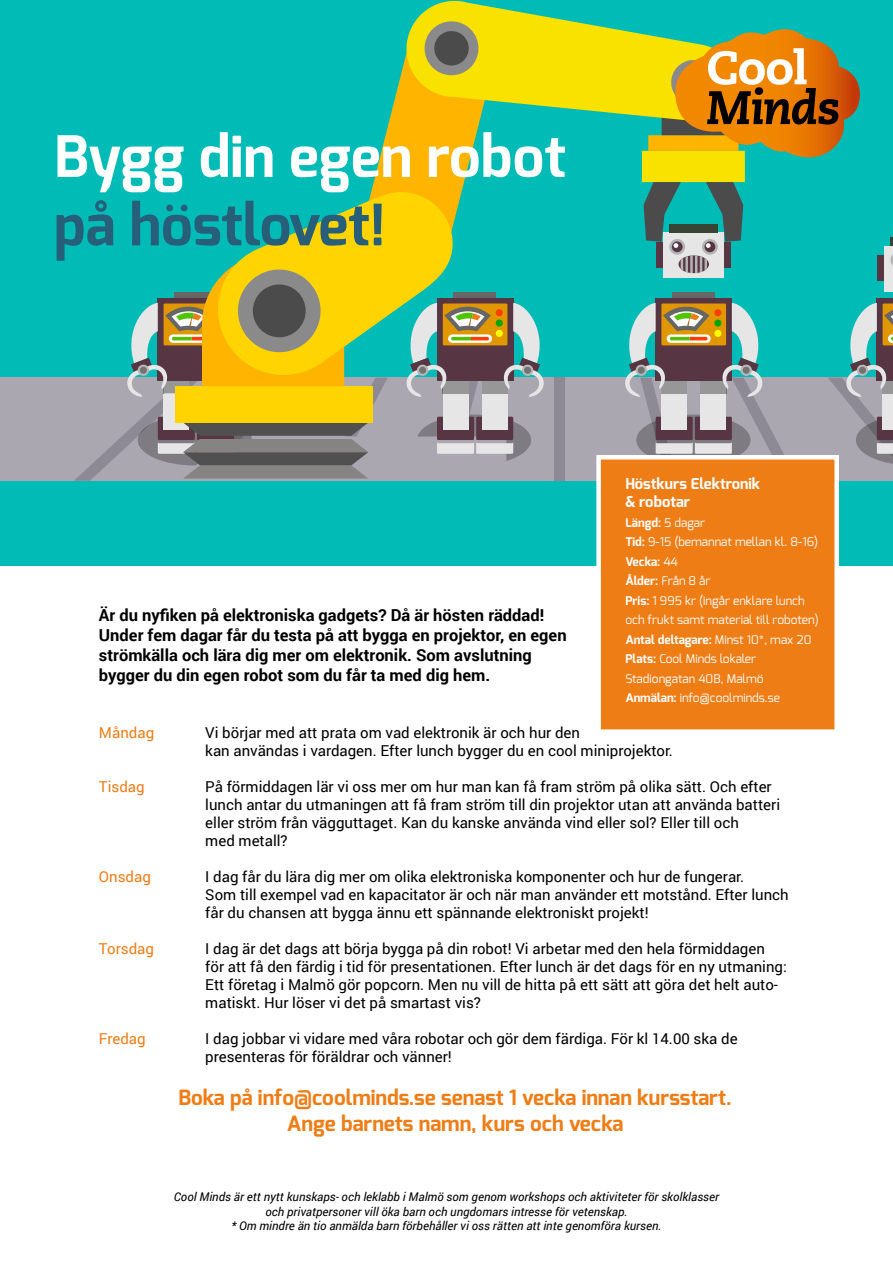
<style>
.page{position:relative;width:893px;height:1263px;background:#fff}
.page>*{position:absolute;margin:0;border:0;box-sizing:border-box;transform-origin:0 0}
.t1{font:700 57px "Exo";color:#fff}
.t2{font:700 57px "Exo";color:#275e79}
.t3{font:700 21px/25.2px "Exo";color:#ef7d16;text-align:center}
.t4{font:700 16.5px/19.8px "Roboto";color:#000}
.t5{font:15px/18px "Roboto";color:#000}
.t6{font:15px "Roboto";color:#ef7d16}
.t7{font:700 15px/18px "Exo";color:#fff}
.t8{font:12px/19.5px "Exo";color:#fff}
.t9{font:italic 12px/14.4px "Roboto";color:#000;text-align:center}
.s1{font-weight:700}
</style>
<div class="page">
<div style="left:0;top:0;width:893px;height:566px;background:#00bbb6"></div>
<div style="left:0;top:378px;width:893px;height:103px;background:#aba7b1"></div>
<div style="left:596px;top:455px;width:243px;height:279px;background:#ef7d16;border:4px solid #fff"></div>
<svg style="left:74px;top:0;width:819px;height:481px"></svg>
<h1 class="t1" style="left:54px;top:120px;width:514px">Bygg din egen robot</h1>
<h1 class="t2" style="left:54px;top:188px;width:333px">på höstlovet!</h1>
<p class="t4" style="left:99px;top:605px;width:469px">Är du nyfiken på elektroniska gadgets? Då är hösten räddad!<br>Under fem dagar får du testa på att bygga en projektor, en egen strömkälla och lära dig mer om elektronik. Som avslutning bygger du din egen robot som du får ta med dig hem.</p>
<p class="t7" style="left:625px;top:475px;width:136px">Höstkurs Elektronik &amp; robotar</p>
<p class="t8" style="left:625px;top:513px;width:195px"><span class="s1">Längd:</span> 5 dagar<br><span class="s1">Tid:</span> 9-15 (bemannat mellan kl. 8-16)<br><span class="s1">Vecka:</span> 44<br><span class="s1">Ålder:</span> Från 8 år<br><span class="s1">Pris:</span> 1 995 kr (ingår enklare lunch och frukt samt material till roboten)<br><span class="s1">Antal deltagare:</span> Minst 10*, max 20<br><span class="s1">Plats:</span> Cool Minds lokaler<br>Stadiongatan 40B, Malmö<br><span class="s1">Anmälan:</span> info@coolminds.se</p>
<p class="t6" style="left:99px;top:722px;width:57px">Måndag</p>
<p class="t5" style="left:205px;top:723px;width:469px">Vi börjar med att prata om vad elektronik är och hur den<br>kan användas i vardagen. Efter lunch bygger du en cool miniprojektor.</p>
<p class="t6" style="left:99px;top:776px;width:47px">Tisdag</p>
<p class="t5" style="left:205px;top:777px;width:576px">På förmiddagen lär vi oss mer om hur man kan få fram ström på olika sätt. Och efter lunch antar du utmaningen att få fram ström till din projektor utan att använda batteri eller ström från vägguttaget. Kan du kanske använda vind eller sol? Eller till och<br>med metall?</p>
<p class="t6" style="left:99px;top:866px;width:53px">Onsdag</p>
<p class="t5" style="left:205px;top:867px;width:585px">I dag får du lära dig mer om olika elektroniska komponenter och hur de fungerar.<br>Som till exempel vad en kapacitator är och när man använder ett motstånd. Efter lunch får du chansen att bygga ännu ett spännande elektroniskt projekt!</p>
<p class="t6" style="left:99px;top:938px;width:57px">Torsdag</p>
<p class="t5" style="left:205px;top:939px;width:583px">I dag är det dags att börja bygga på din robot! Vi arbetar med den hela förmiddagen för att få den färdig i tid för presentationen. Efter lunch är det dags för en ny utmaning:<br>Ett företag i Malmö gör popcorn. Men nu vill de hitta på ett sätt att göra det helt auto&shy;matiskt. Hur löser vi det på smartast vis?</p>
<p class="t6" style="left:99px;top:1028px;width:48px">Fredag</p>
<p class="t5" style="left:205px;top:1029px;width:534px">I dag jobbar vi vidare med våra robotar och gör dem färdiga. För kl 14.00 ska de presenteras för föräldrar och vänner!</p>
<h2 class="t3" style="left:178px;top:1085px;width:555px">Boka på info@coolminds.se senast 1 vecka innan kursstart.<br>Ange barnets namn, kurs och vecka</h2>
<p class="t9" style="left:174px;top:1189px;width:547px">Cool Minds är ett nytt kunskaps- och leklabb i Malmö som genom workshops och aktiviteter för skolklasser och privatpersoner vill öka barn och ungdomars intresse för vetenskap.<br>* Om mindre än tio anmälda barn förbehåller vi oss rätten att inte genomföra kursen.</p>
</div>
